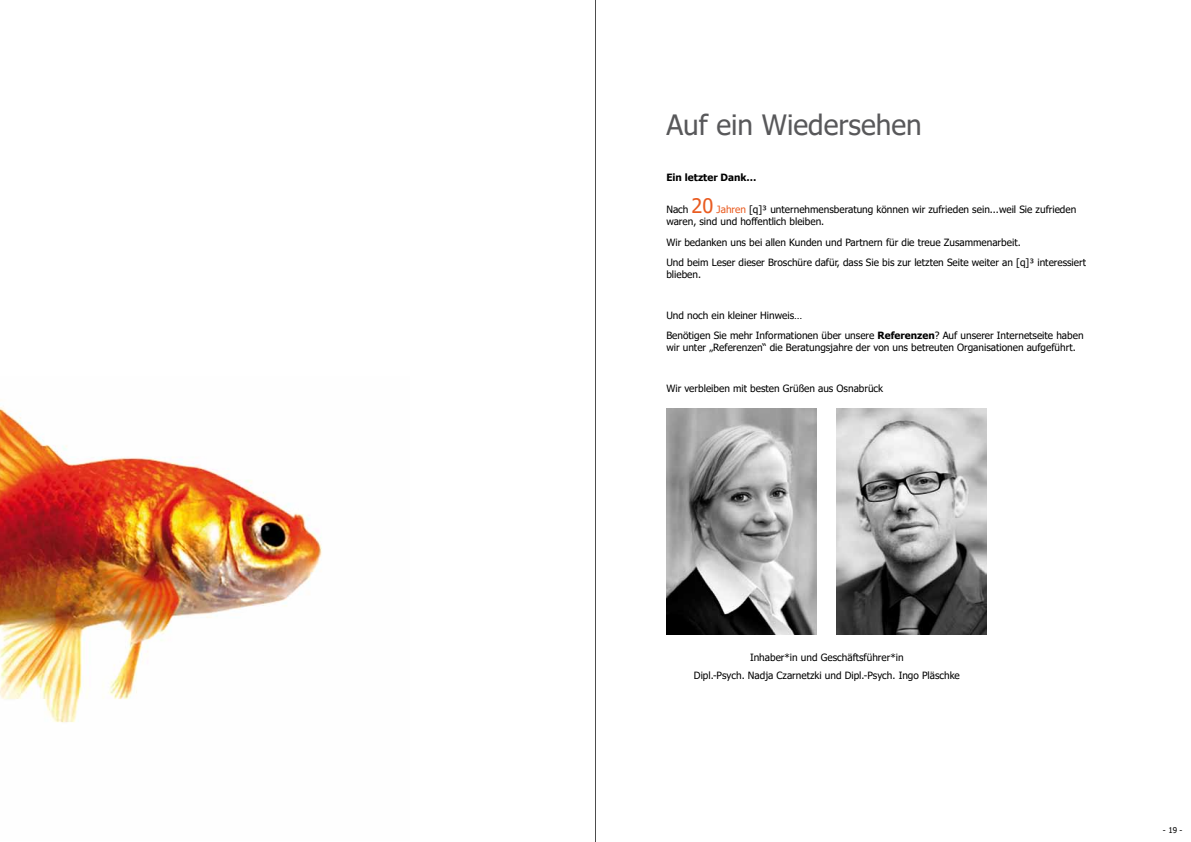
<style>
.page{position:relative;width:1191px;height:842px;background:#fff}
.page>*{position:absolute;margin:0;border:0;box-sizing:border-box;transform-origin:0 0}
.t1{font:28px "Tahoma";color:#58585a}
.t2{font:10px/20.5px "Tahoma";color:#000}
.t3{font:700 10px "Tahoma";color:#000}
.t4{font:8px "Tahoma";color:#000}
.s1{font-size:20px;color:#e95b20}
.s2{color:#e95b20}
.s3{font-weight:700}
</style>
<div class="page">
<hr style="left:595px;top:0;width:1px;height:842px;background:#000">
<img style="left:0;top:407px;width:322px;height:316px">
<img style="left:666px;top:409px;width:150px;height:225px">
<img style="left:836px;top:409px;width:150px;height:225px">
<h1 class="t1" style="left:666px;top:106px;width:257px">Auf ein Wiedersehen</h1>
<p class="t3" style="left:666px;top:170px;width:92px">Ein letzter Dank…</p>
<p class="t2" style="left:666px;top:204px;width:411px;line-height:12px">Nach <span class="s1">20</span> <span class="s2">Jahren</span> [q]³ unternehmensberatung können wir zufrieden sein...weil Sie zufrieden waren, sind und hoffentlich bleiben.</p>
<p class="t2" style="left:666px;top:232px;width:421px">Wir bedanken uns bei allen Kunden und Partnern für die treue Zusammenarbeit.<br>Und beim Leser dieser Broschüre dafür, dass Sie bis zur letzten Seite weiter an [q]³ interessiert</p>
<p class="t2" style="left:666px;top:265px;width:36px">blieben.</p>
<p class="t2" style="left:666px;top:305px;width:419px">Und noch ein kleiner Hinweis…<br>Benötigen Sie mehr Informationen über unsere <span class="s3">Referenzen</span>? Auf unserer Internetseite haben</p>
<p class="t2" style="left:666px;top:338px;width:411px">wir unter „Referenzen“ die Beratungsjahre der von uns betreuten Organisationen aufgeführt.</p>
<p class="t2" style="left:666px;top:378px;width:218px">Wir verbleiben mit besten Grüßen aus Osnabrück</p>
<p class="t2" style="left:694px;top:649px;width:267px;line-height:17.7px;text-align:center">Inhaber*in und Geschäftsführer*in<br>Dipl.-Psych. Nadja Czarnetzki und Dipl.-Psych. Ingo Pläschke</p>
<p class="t4" style="left:1163px;top:825px;width:21px">- 19 -</p>
</div>
